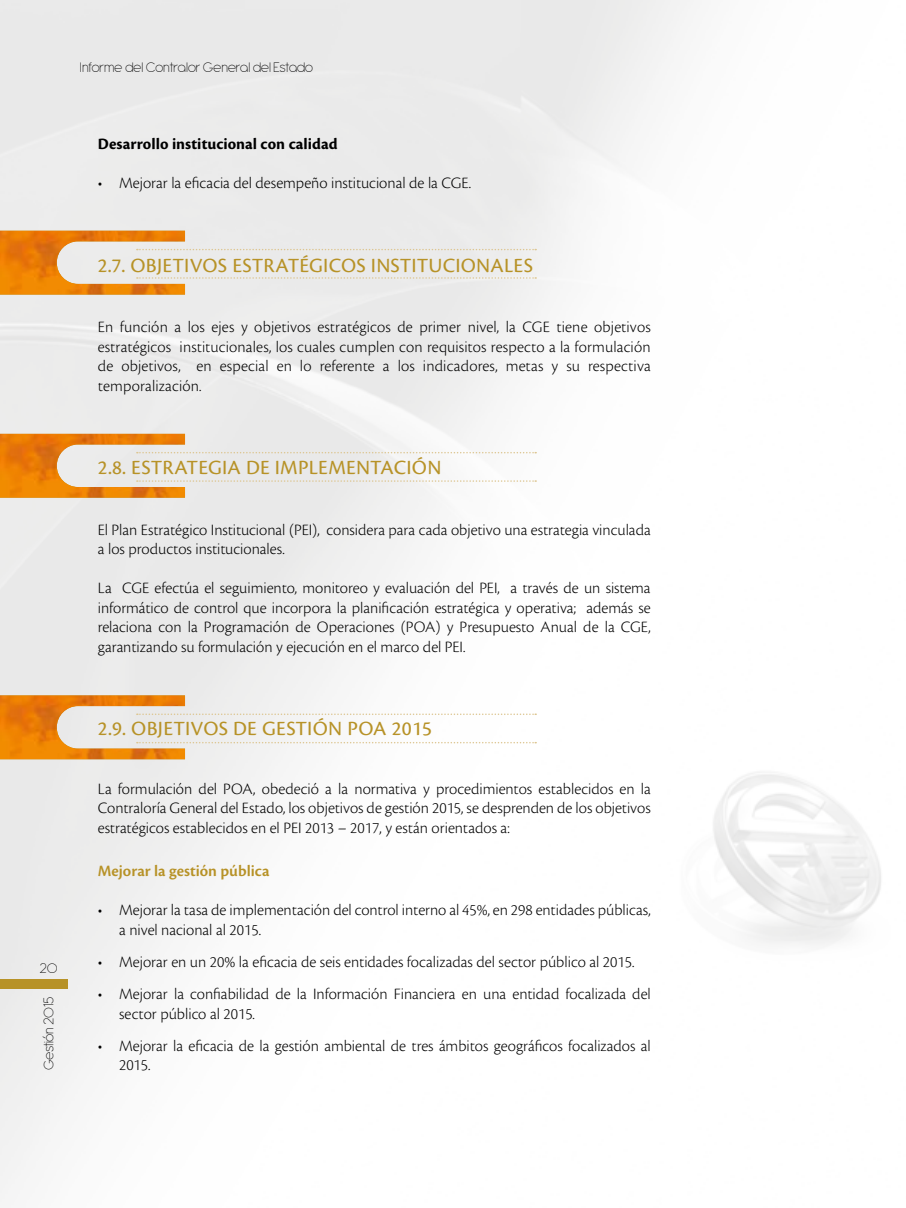
<style>
.page{position:relative;width:906px;height:1208px;background:#fff}
.page>*{position:absolute;margin:0;border:0;box-sizing:border-box;transform-origin:0 0}
.t1{font:21px "Cronos Pro Capt";letter-spacing:.01em;color:#b79227}
.t2{font:300 16.5px/19.5px "Cronos Pro";color:#000}
.t3{font:700 16.5px "Cronos Pro";letter-spacing:.005em;color:#000}
.t4{font:600 16.5px "Cronos Pro";color:#b79227}
.t5{font:200 15px "Antipasto";letter-spacing:-.02em;color:#000}
.t6{font:200 15px "Antipasto";letter-spacing:-.04em;color:#000}
</style>
<div class="page">
<div style="left:0;top:0;width:906px;height:1208px;background:linear-gradient(to right,#ececec,#fff)"></div>
<div style="left:0;top:978px;width:68px;height:10px;background:#b79227"></div>
<svg style="left:0;top:231px;width:536px;height:63px;background:#ead4bb"></svg>
<svg style="left:0;top:434px;width:536px;height:63px"></svg>
<svg style="left:0;top:695px;width:536px;height:64px"></svg>
<p class="t5" style="left:80px;top:59px;width:235px">Informe del Contralor General del Estado</p>
<p class="t5" style="left:39px;top:960px;width:19px">20</p>
<p class="t6" style="left:40px;top:1069px;width:75px;rotate:-90deg">Gestión 2015</p>
<p class="t3" style="left:98px;top:134px;width:241px">Desarrollo institucional con calidad</p>
<p class="t2" style="left:98px;top:173px;width:375px">• Mejorar la eficacia del desempeño institucional de la CGE.</p>
<p class="t1" style="left:98px;top:253px;width:436px">2.7. OBJETIVOS ESTRATÉGICOS INSTITUCIONALES</p>
<p class="t2" style="left:98px;top:317px;width:554px;text-align:justify">En función a los ejes y objetivos estratégicos de primer nivel, la CGE tiene objetivos estratégicos institucionales, los cuales cumplen con requisitos respecto a la formulación de objetivos, en especial en lo referente a los indicadores, metas y su respectiva temporalización.</p>
<p class="t1" style="left:98px;top:455px;width:345px">2.8. ESTRATEGIA DE IMPLEMENTACIÓN</p>
<p class="t2" style="left:98px;top:519px;width:554px">El Plan Estratégico Institucional (PEI), considera para cada objetivo una estrategia vinculada a los productos institucionales.</p>
<p class="t2" style="left:98px;top:578px;width:554px;text-align:justify">La CGE efectúa el seguimiento, monitoreo y evaluación del PEI, a través de un sistema informático de control que incorpora la planificación estratégica y operativa; además se relaciona con la Programación de Operaciones (POA) y Presupuesto Anual de la CGE, garantizando su formulación y ejecución en el marco del PEI.</p>
<p class="t1" style="left:98px;top:716px;width:335px">2.9. OBJETIVOS DE GESTIÓN POA 2015</p>
<p class="t2" style="left:98px;top:779px;width:554px;text-align:justify">La formulación del POA, obedeció a la normativa y procedimientos establecidos en la Contraloría General del Estado, los objetivos de gestión 2015, se desprenden de los objetivos estratégicos establecidos en el PEI 2013 – 2017, y están orientados a:</p>
<p class="t4" style="left:98px;top:861px;width:173px">Mejorar la gestión pública</p>
<p class="t2" style="left:119px;top:900px;width:533px;text-indent:-21px">• Mejorar la tasa de implementación del control interno al 45%, en 298 entidades públicas, a nivel nacional al 2015.</p>
<p class="t2" style="left:98px;top:952px;width:538px">• Mejorar en un 20% la eficacia de seis entidades focalizadas del sector público al 2015.</p>
<p class="t2" style="left:119px;top:984px;width:533px;text-indent:-21px">• Mejorar la confiabilidad de la Información Financiera en una entidad focalizada del sector público al 2015.</p>
<p class="t2" style="left:119px;top:1036px;width:533px;text-indent:-21px">• Mejorar la eficacia de la gestión ambiental de tres ámbitos geográficos focalizados al<br>2015.</p>
</div>
